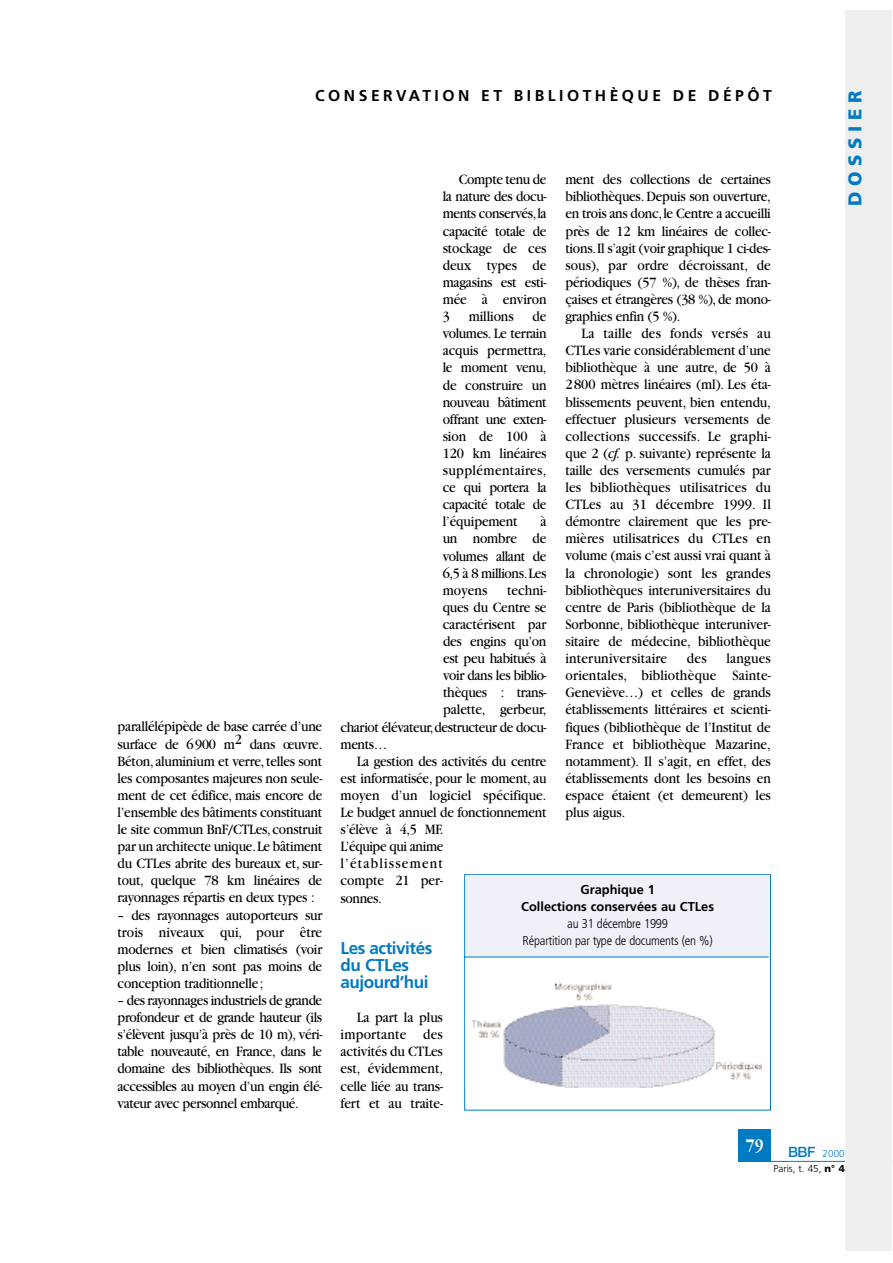
<style>
.page{position:relative;width:893px;height:1263px;background:#fff}
.page>*{position:absolute;margin:0;border:0;box-sizing:border-box;transform-origin:0 0}
.t1{font:900 18.6px "Frutiger";letter-spacing:.305em;color:#007ac2}
.t2{font:700 18.6px "Garamond";color:#fff;scale:.85 1}
.t3{font:700 17.1px/17.1px "Frutiger";letter-spacing:-.03em;color:#007ac2}
.t4{font:700 15.6px "Frutiger";letter-spacing:.22em;color:#000}
.t5{font:15px/17.1px "Garamond";letter-spacing:-.015em;color:#000;text-align:justify;scale:.9 1}
.t6{font:15px "Garamond";letter-spacing:.005em;color:#000;scale:.9 1}
.t7{font:15px "Garamond";letter-spacing:.09em;color:#000;scale:.9 1}
.t8{font:300 condensed 12.9px/17.1px "Frutiger";letter-spacing:-.015em;color:#000;text-align:center}
.t9{font:700 12.9px/17.1px "Frutiger";color:#000;text-align:center}
.t10{font:300 10.05px/14.4px "Frutiger";color:#000;text-align:right}
.s1{font-style:italic}
.s2{font-family:"Helvetica Neue";font-weight:500;font-size:14.25px;color:#007ac2}
.s3{color:#007ac2}
.s4{font-weight:900}
</style>
<div class="page">
<hr style="left:738px;top:1161px;width:154px;height:1px;background:#007ac2">
<div style="left:738px;top:1129px;width:32px;height:32px;background:#007ac2"></div>
<div style="left:845px;top:10px;width:47px;height:1240px;background:#eee"></div>
<div style="left:464px;top:874px;width:306px;height:236px;border:1px solid #007ac2"></div>
<img style="left:471px;top:982px;width:290px;height:106px">
<div style="left:465px;top:875px;width:304px;height:82px;background:#eff1f8"></div>
<hr style="left:463px;top:957px;width:305px;height:1px;background:#007ac2">
<p class="t4" style="left:315px;top:89px;width:458px">CONSERVATION ET BIBLIOTHÈQUE DE DÉPÔT</p>
<p class="t5" style="left:118px;top:720px;width:229px">parallélépipède de base carrée d’une surface de 6900 m2 dans œuvre.<br>Béton,aluminium et verre,telles sont les composantes majeures non seule&shy;ment de cet édifice, mais encore de l’ensemble des bâtiments constituant le site commun BnF/CTLes,construit par un architecte unique.Le bâtiment du CTLes abrite des bureaux et, sur&shy;tout, quelque 78 km linéaires de rayonnages répartis en deux types :</p>
<p class="t5" style="left:118px;top:908px;width:229px">– des rayonnages autoporteurs sur trois niveaux qui, pour être modernes et bien climatisés (voir plus loin), n’en sont pas moins de conception traditionnelle;</p>
<p class="t5" style="left:118px;top:993px;width:229px">– des rayonnages industriels de grande profondeur et de grande hauteur (ils s’élèvent jusqu’à près de 10 m), véri&shy;table nouveauté, en France, dans le domaine des bibliothèques. Ils sont accessibles au moyen d’un engin élé&shy;vateur avec personnel embarqué.</p>
<p class="t5" style="left:565px;top:172px;width:230px">ment des collections de certaines bibliothèques. Depuis son ouverture, en trois ans donc,le Centre a accueilli près de 12 km linéaires de collec&shy;tions.Il s’agit (voir graphique 1 ci-des&shy;sous), par ordre décroissant, de périodiques (57 %), de thèses fran&shy;çaises et étrangères (38 %), de mono&shy;graphies enfin (5 %).</p>
<p class="t5" style="left:565px;top:326px;width:230px;text-indent:16px">La taille des fonds versés au CTLes varie considérablement d’une bibliothèque à une autre, de 50 à 2800 mètres linéaires (ml). Les éta&shy;blissements peuvent, bien entendu, effectuer plusieurs versements de collections successifs. Le graphi&shy;que 2 (<span class="s1">cf.</span> p. suivante) représente la taille des versements cumulés par les bibliothèques utilisatrices du CTLes au 31 décembre 1999. Il démontre clairement que les pre&shy;mières utilisatrices du CTLes en volume (mais c’est aussi vrai quant à la chronologie) sont les grandes bibliothèques interuniversitaires du centre de Paris (bibliothèque de la Sorbonne, bibliothèque interuniver&shy;sitaire de médecine, bibliothèque interuniversitaire</p>
<p class="t5" style="left:442px;top:172px;width:117px;text-indent:16px">Compte tenu de la nature des docu&shy;ments conservés,la capacité totale de stockage de ces deux types de magasins est esti&shy;mée à environ 3</p>
<p class="t5" style="left:442px;top:309px;width:117px;text-indent:90px">de volumes. Le terrain acquis permettra, le moment venu, de construire un nouveau bâtiment offrant une exten&shy;sion de 100 à 120 km linéaires supplémentaires, ce qui portera la capacité totale de l’équipement</p>
<p class="t5" style="left:469px;top:309px;width:51px">millions</p>
<p class="t5" style="left:442px;top:514px;width:117px;text-indent:98px">à un nombre de volumes allant de 6,5 à 8 millions.Les moyens</p>
<p class="t5" style="left:507px;top:583px;width:45px">techni-</p>
<p class="t5" style="left:442px;top:600px;width:117px">ques du Centre se</p>
<p class="t5" style="left:442px;top:617px;width:117px">caractérisent par</p>
<p class="t5" style="left:443px;top:634px;width:116px">des engins qu’on</p>
<p class="t5" style="left:443px;top:651px;width:116px">est peu habitués à</p>
<p class="t5" style="left:443px;top:668px;width:116px">voir dans les biblio-</p>
<p class="t5" style="left:443px;top:685px;width:116px">thèques : trans-</p>
<p class="t5" style="left:443px;top:703px;width:116px">palette, gerbeur,</p>
<p class="t5" style="left:340px;top:720px;width:230px">chariot élévateur,destructeur de docu-</p>
<p class="t5" style="left:340px;top:737px;width:53px">ments…</p>
<p class="t5" style="left:357px;top:754px;width:212px">La gestion des activités du centre</p>
<p class="t5" style="left:340px;top:771px;width:230px">est informatisée, pour le moment, au</p>
<p class="t6" style="left:340px;top:790px;width:230px">moyen d’un logiciel spécifique.</p>
<p class="t5" style="left:340px;top:805px;width:230px">Le budget annuel de fonctionnement</p>
<p class="t5" style="left:340px;top:822px;width:116px">s’élève à 4,5 MF.</p>
<p class="t5" style="left:340px;top:839px;width:116px">L’équipe qui anime</p>
<p class="t7" style="left:340px;top:858px;width:115px">l’établissement</p>
<p class="t5" style="left:340px;top:874px;width:115px">compte 21 per-</p>
<p class="t5" style="left:340px;top:891px;width:47px">sonnes.</p>
<p class="t3" style="left:340px;top:941px;width:93px">Les activités du CTLes aujourd’hui</p>
<p class="t5" style="left:340px;top:1010px;width:115px;text-indent:16px">La part la plus importante des activités du CTLes est, évidemment, celle liée au trans&shy;fert et au traite-</p>
<p class="t5" style="left:687px;top:651px;width:23px">des</p>
<p class="t5" style="left:565px;top:651px;width:230px;text-indent:161px">langues orientales, bibliothèque Sainte-Geneviève…) et celles de grands établissements littéraires et scienti&shy;fiques (bibliothèque de l’Institut de France et bibliothèque Mazarine, notamment). Il s’agit, en effet, des établissements dont les besoins en espace étaient (et demeurent) les plus aigus.</p>
<p class="t9" style="left:521px;top:882px;width:194px">Graphique 1<br>Collections conservées au CTLes</p>
<p class="t8" style="left:522px;top:916px;width:192px">au 31 décembre 1999<br>Répartition par type de documents (en %)</p>
<p class="t1" style="left:847px;top:206px;width:117px;rotate:-90deg">DOSSIER</p>
<p class="t2" style="left:746px;top:1138px;width:22px">79</p>
<p class="t10" style="left:773px;top:1147px;width:73px"><span class="s2">BBF</span> <span class="s3">2000<br></span>Paris, t. 45, <span class="s4">n° 4</span></p>
</div>
